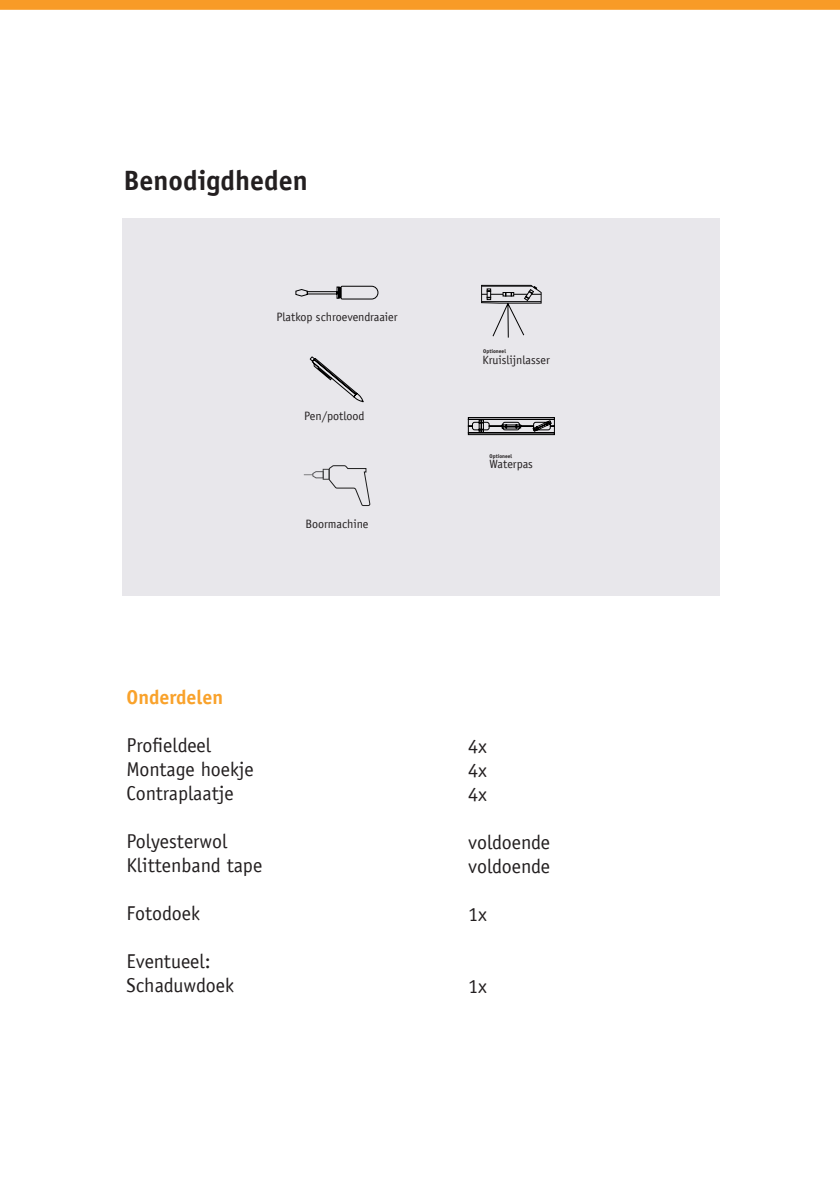
<style>
.page{position:relative;width:840px;height:1191px;background:#fff}
.page>*{position:absolute;margin:0;border:0;box-sizing:border-box;transform-origin:0 0}
.t1{font:700 28px "Officina Sans Std";color:#231f20}
.t2{font:20px "Officina Sans LT";color:#231f20}
.t3{font:700 20px "Officina Sans Std";color:#f9a22b}
.t4{font:12px "Officina Sans LT";color:#231f20}
.t5{font:700 5.4px "Officina Sans Std";color:#231f20}
</style>
<div class="page">
<div style="left:122px;top:218px;width:597px;height:378px;background:#e8e7eb"></div>
<svg style="left:303px;top:465px;width:67px;height:41px"></svg>
<div style="left:323px;top:469px;width:6px;height:10px;border:1px solid #404040"></div>
<svg style="left:309px;top:356px;width:55px;height:47px"></svg>
<svg style="left:481px;top:285px;width:60px;height:53px"></svg>
<svg style="left:467px;top:417px;width:87px;height:18px"></svg>
<svg style="left:295px;top:286px;width:83px;height:13px"></svg>
<div style="left:0;top:0;width:839px;height:10px;background:#f89b27"></div>
<p class="t1" style="left:123px;top:163px;width:186px">Benodigdheden</p>
<p class="t4" style="left:276px;top:310px;width:123px">Platkop schroevendraaier</p>
<p class="t4" style="left:304px;top:409px;width:62px">Pen/potlood</p>
<p class="t4" style="left:305px;top:517px;width:65px">Boormachine</p>
<p class="t3" style="left:126px;top:685px;width:98px">Onderdelen</p>
<p class="t2" style="left:126px;top:734px;width:86px">Profieldeel</p>
<p class="t2" style="left:126px;top:758px;width:129px">Montage hoekje</p>
<p class="t2" style="left:126px;top:782px;width:109px">Contraplaatje</p>
<p class="t2" style="left:126px;top:830px;width:102px">Polyesterwol</p>
<p class="t2" style="left:126px;top:854px;width:137px">Klittenband tape</p>
<p class="t2" style="left:126px;top:902px;width:75px">Fotodoek</p>
<p class="t2" style="left:126px;top:950px;width:86px">Eventueel:</p>
<p class="t2" style="left:126px;top:974px;width:109px">Schaduwdoek</p>
<p class="t5" style="left:483px;top:348px;width:24px">Optioneel</p>
<p class="t4" style="left:482px;top:353px;width:69px">Kruislijnlasser</p>
<p class="t5" style="left:489px;top:452px;width:24px">Optioneel</p>
<p class="t4" style="left:489px;top:457px;width:45px">Waterpas</p>
<p class="t2" style="left:468px;top:734px;width:20px">4x</p>
<p class="t2" style="left:468px;top:758px;width:20px">4x</p>
<p class="t2" style="left:468px;top:782px;width:20px">4x</p>
<p class="t2" style="left:468px;top:830px;width:83px">voldoende</p>
<p class="t2" style="left:468px;top:854px;width:83px">voldoende</p>
<p class="t2" style="left:468px;top:902px;width:20px">1x</p>
<p class="t2" style="left:468px;top:974px;width:20px">1x</p>
</div>
